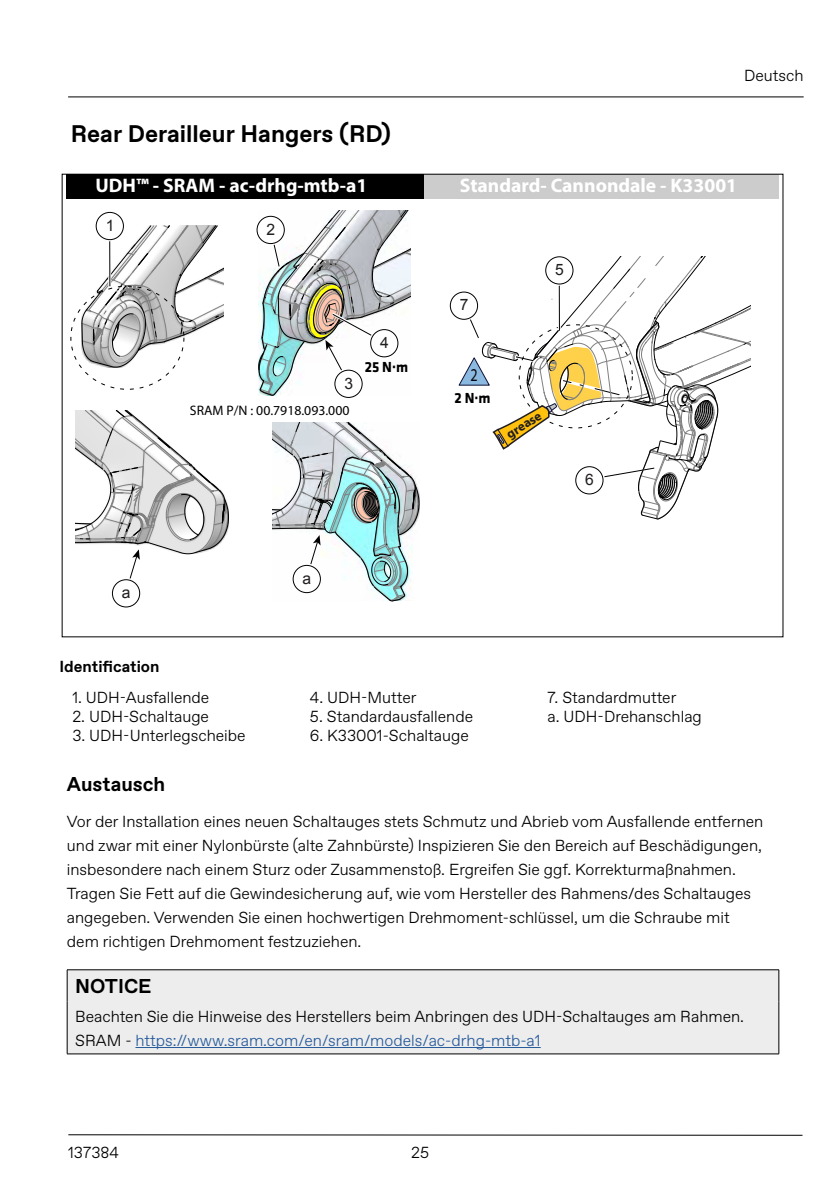
<style>
.page{position:relative;width:840px;height:1191px;background:#fff}
.page>*{position:absolute;margin:0;border:0;box-sizing:border-box;transform-origin:0 0}
.t1{font:700 24px "Favorit";color:#000}
.t2{font:700 20px "Favorit";color:#000}
.t3{font:700 19.6px "Myriad Pro";color:#fff}
.t4{font:18.2px "Myriad Pro";color:#08080f;scale:.78 1}
.t5{font:300 16px/24px "Favorit";color:#000}
.t6{font:700 16px "Favorit";color:#000}
.t7{font:15.6px "Arial";color:#211e1f}
.t8{font:700 15.2px "Klavika Basic";color:#000;scale:.95 1}
.t9{font:13.8px "Myriad Pro";color:#000}
.t10{font:700 13px "Myriad Pro";color:#231f20}
.s1{color:#275b9b}
</style>
<div class="page">
<hr style="left:68px;top:1134px;width:734px;height:1px;background:#000">
<hr style="left:68px;top:96px;width:735px;height:1px;background:#000">
<div style="left:333px;top:368px;width:31px;height:31px;border:2px solid #fff;border-radius:50%"></div>
<div style="left:334px;top:370px;width:28px;height:28px;border:1px solid #000;border-radius:50%"></div>
<svg style="left:258px;top:211px;width:152px;height:185px"></svg>
<svg style="left:256px;top:215px;width:29px;height:29px"></svg>
<div style="left:255px;top:214px;width:31px;height:31px;border:2px solid #fff;border-radius:50%"></div>
<div style="left:257px;top:216px;width:27px;height:28px;background:#fff;border-radius:50%"></div>
<div style="left:256px;top:216px;width:29px;height:28px;border:1px solid #000;border-radius:50%"></div>
<svg style="left:75px;top:410px;width:154px;height:175px"></svg>
<div style="left:111px;top:578px;width:30px;height:30px;border:2px solid #fff;border-radius:50%"></div>
<div style="left:112px;top:579px;width:28px;height:28px;background:#fff;border-radius:50%"></div>
<div style="left:112px;top:579px;width:28px;height:28px;border:1px solid #000;border-radius:50%"></div>
<div style="left:66px;top:174px;width:361px;height:24px;background:#000"></div>
<div style="left:424px;top:174px;width:354px;height:24px;background:#ccc"></div>
<svg style="left:81px;top:225px;width:143px;height:162px"></svg>
<hr style="left:109px;top:225px;width:1px;height:61px;background:#000">
<svg style="left:95px;top:212px;width:29px;height:28px"></svg>
<div style="left:94px;top:210px;width:31px;height:31px;border:2px solid #fff;border-radius:50%"></div>
<div style="left:96px;top:212px;width:27px;height:28px;background:#fff;border-radius:50%"></div>
<div style="left:96px;top:212px;width:28px;height:28px;border:1px solid #000;border-radius:50%"></div>
<div style="left:543px;top:255px;width:31px;height:31px;border:2px solid #fff;border-radius:50%"></div>
<svg style="left:273px;top:422px;width:146px;height:179px"></svg>
<svg style="left:292px;top:564px;width:29px;height:29px"></svg>
<div style="left:291px;top:563px;width:31px;height:31px;border:2px solid #fff;border-radius:50%"></div>
<div style="left:293px;top:565px;width:27px;height:27px;background:#fff;border-radius:50%"></div>
<div style="left:292px;top:565px;width:29px;height:28px;border:1px solid #000;border-radius:50%"></div>
<svg style="left:449px;top:291px;width:29px;height:29px"></svg>
<div style="left:448px;top:290px;width:31px;height:31px;border:2px solid #fff;border-radius:50%"></div>
<svg style="left:450px;top:292px;width:27px;height:27px"></svg>
<div style="left:449px;top:291px;width:29px;height:29px;border:1px solid #000;border-radius:50%"></div>
<svg style="left:458px;top:256px;width:291px;height:263px"></svg>
<div style="left:68px;top:970px;width:710px;height:83px;background:#ededed"></div>
<hr style="left:67px;top:969px;width:711px;height:1px;background:#000">
<hr style="left:67px;top:970px;width:1px;height:31px;background:#000">
<hr style="left:778px;top:970px;width:1px;height:31px;background:#000">
<hr style="left:67px;top:1001px;width:1px;height:52px;background:#000">
<hr style="left:778px;top:1001px;width:1px;height:52px;background:#000">
<hr style="left:67px;top:1053px;width:711px;height:1px;background:#000">
<hr style="left:135px;top:1047px;width:405px;height:1px;background:#275b9b">
<p class="t5" style="left:743px;top:63px;width:61px">Deutsch</p>
<h1 class="t1" style="left:71px;top:118px;width:321px">Rear Derailleur Hangers (RD)</h1>
<p class="t3" style="left:95px;top:173px;width:273px">UDH™ - SRAM - ac-drhg-mtb-a1</p>
<p class="t3" style="left:459px;top:173px;width:279px">Standard- Cannondale - K33001</p>
<p class="t7" style="left:106px;top:215px;width:10px">1</p>
<p class="t7" style="left:555px;top:259px;width:10px">5</p>
<p class="t7" style="left:266px;top:219px;width:10px">2</p>
<p class="t7" style="left:344px;top:373px;width:10px">3</p>
<p class="t9" style="left:190px;top:402px;width:161px">SRAM P/N : 00.7918.093.000</p>
<p class="t7" style="left:380px;top:332px;width:10px">4</p>
<p class="t8" style="left:364px;top:355px;width:47px">25 N·m</p>
<p class="t7" style="left:459px;top:295px;width:10px">7</p>
<p class="t4" style="left:470px;top:363px;width:11px">2</p>
<p class="t8" style="left:454px;top:387px;width:39px">2 N·m</p>
<p class="t10" style="left:502px;top:428px;width:40px;rotate:-33deg">grease</p>
<p class="t7" style="left:585px;top:469px;width:10px">6</p>
<p class="t7" style="left:122px;top:582px;width:10px">a</p>
<p class="t6" style="left:59px;top:655px;width:101px">Identification</p>
<p class="t5" style="left:72px;top:684px;width:138px">1. UDH-Ausfallende</p>
<p class="t5" style="left:72px;top:703px;width:138px">2. UDH-Schaltauge</p>
<p class="t5" style="left:72px;top:723px;width:175px">3. UDH-Unterlegscheibe</p>
<p class="t7" style="left:302px;top:568px;width:10px">a</p>
<p class="t5" style="left:310px;top:684px;width:108px">4. UDH-Mutter</p>
<p class="t5" style="left:310px;top:703px;width:164px">5. Standardausfallende</p>
<p class="t5" style="left:310px;top:723px;width:160px">6. K33001-Schaltauge</p>
<p class="t5" style="left:547px;top:687px;width:156px;line-height:19.2px">7. Standardmutter<br>a. UDH-Drehanschlag</p>
<p class="t2" style="left:67px;top:771px;width:100px">Austausch</p>
<p class="t5" style="left:67px;top:808px;width:697px">Vor der Installation eines neuen Schaltauges stets Schmutz und Abrieb vom Ausfallende entfernen und zwar mit einer Nylonbürste (alte Zahnbürste) Inspizieren Sie den Bereich auf Beschädigungen, insbesondere nach einem Sturz oder Zusammenstoß. Ergreifen Sie ggf. Korrekturmaßnahmen.<br>Tragen Sie Fett auf die Gewindesicherung auf, wie vom Hersteller des Rahmens/des Schaltauges angegeben. Verwenden Sie einen hochwertigen Drehmoment-schlüssel, um die Schraube mit dem richtigen Drehmoment festzuziehen.</p>
<p class="t2" style="left:75px;top:973px;width:78px">NOTICE</p>
<p class="t5" style="left:75px;top:1003px;width:670px">Beachten Sie die Hinweise des Herstellers beim Anbringen des UDH-Schaltauges am Rahmen.<br>SRAM - <span class="s1">https://www.sram.com/en/sram/models/ac-drhg-mtb-a1</span></p>
<p class="t5" style="left:68px;top:1140px;width:52px">137384</p>
<p class="t5" style="left:411px;top:1140px;width:19px">25</p>
</div>
